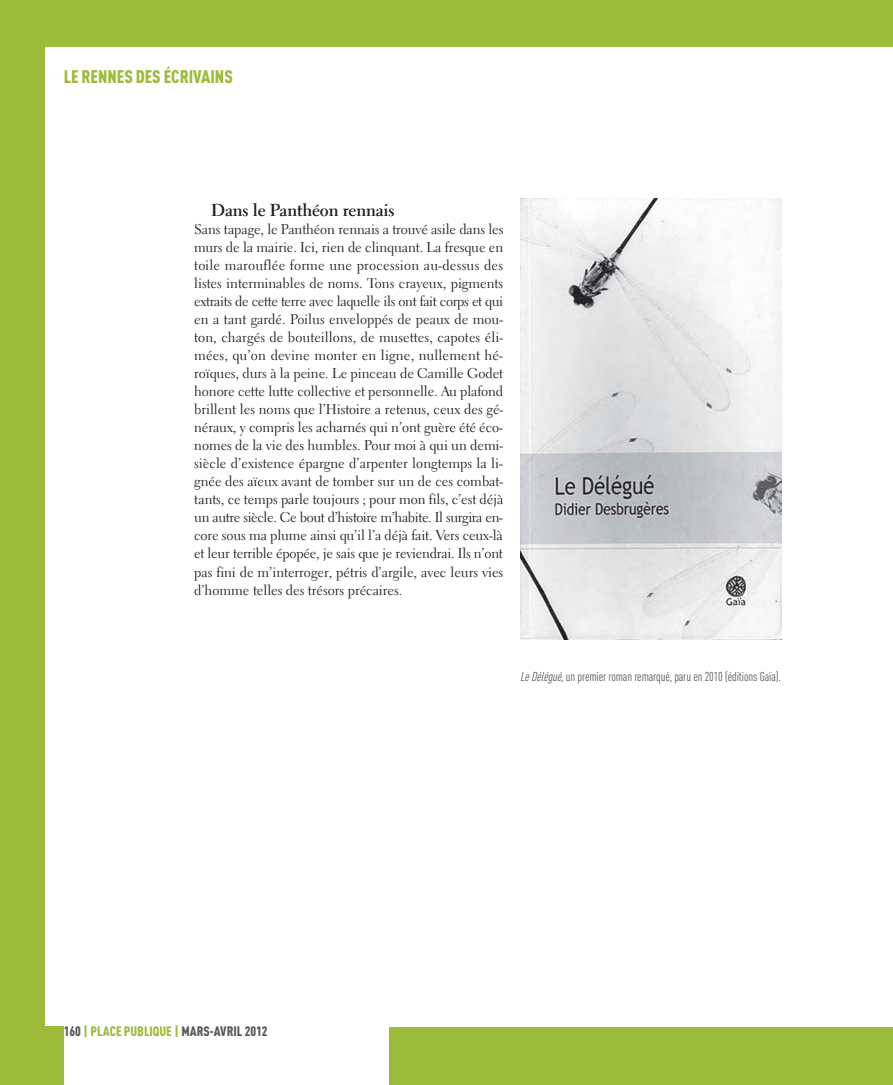
<style>
.page{position:relative;width:893px;height:1085px;background:#fff}
.page>*{position:absolute;margin:0;border:0;box-sizing:border-box;transform-origin:0 0}
.t1{font:900 18px "DIN Cond";color:#9cbb3b}
.t2{font:700 17.25px "Electra LT";letter-spacing:-.01em;color:#1f1e21}
.t3{font:14.1px/18px "Electra LT";color:#1f1e21;text-align:justify}
.t4{font:900 13.5px "DIN Cond";color:#58595b}
.t5{font:12.75px "DIN Cond";letter-spacing:-.01em;color:#58595b}
.s1{font-style:italic}
.s2{color:#9cbb3b}
</style>
<div class="page">
<div style="left:0;top:0;width:893px;height:47px;background:#9cbb3b"></div>
<div style="left:0;top:0;width:45px;height:1084px;background:#9cbb3b"></div>
<div style="left:0;top:1026px;width:64px;height:58px;background:#9cbb3b"></div>
<div style="left:390px;top:1026px;width:503px;height:58px;background:#9cbb3b"></div>
<img style="left:520px;top:198px;width:261px;height:441px">
<p class="t1" style="left:64px;top:65px;width:171px">LE RENNES DES ÉCRIVAINS</p>
<p class="t2" style="left:211px;top:203px;width:185px">Dans le Panthéon rennais</p>
<p class="t3" style="left:194px;top:222px;width:311px">Sans tapage, le Panthéon rennais a trouvé asile dans les murs de la mairie. Ici, rien de clinquant. La fresque en toile marouflée forme une procession au-dessus des listes interminables de noms. Tons crayeux, pigments extraits de cette terre avec laquelle ils ont fait corps et qui en a tant gardé. Poilus enveloppés de peaux de mou&shy;ton, chargés de bouteillons, de musettes, capotes éli&shy;mées, qu’on devine monter en ligne, nullement hé&shy;roïques, durs à la peine. Le pinceau de Camille Godet honore cette lutte collective et personnelle. Au plafond brillent les noms que l’Histoire a retenus, ceux des gé&shy;néraux, y compris les acharnés qui n’ont guère été éco&shy;nomes de la vie des humbles. Pour moi à qui un demi&shy;siècle d’existence épargne d’arpenter longtemps la li&shy;gnée des aïeux avant de tomber sur un de ces combat&shy;tants, ce temps parle toujours ; pour mon fils, c’est déjà un autre siècle. Ce bout d’histoire m’habite. Il surgira en&shy;core sous ma plume ainsi qu’il l’a déjà fait. Vers ceux-là et leur terrible épopée, je sais que je reviendrai. Ils n’ont pas fini de m’interroger, pétris d’argile, avec leurs vies d’homme telles des trésors précaires.</p>
<p class="t5" style="left:520px;top:668px;width:262px"><span class="s1">LeDélégué</span>, un premier roman remarqué, paru en 2010 (éditions Gaïa).</p>
<p class="t4" style="left:64px;top:1022px;width:205px">160 <span class="s2">| PLACE PUBLIQUE |</span> MARS-AVRIL 2012</p>
</div>
